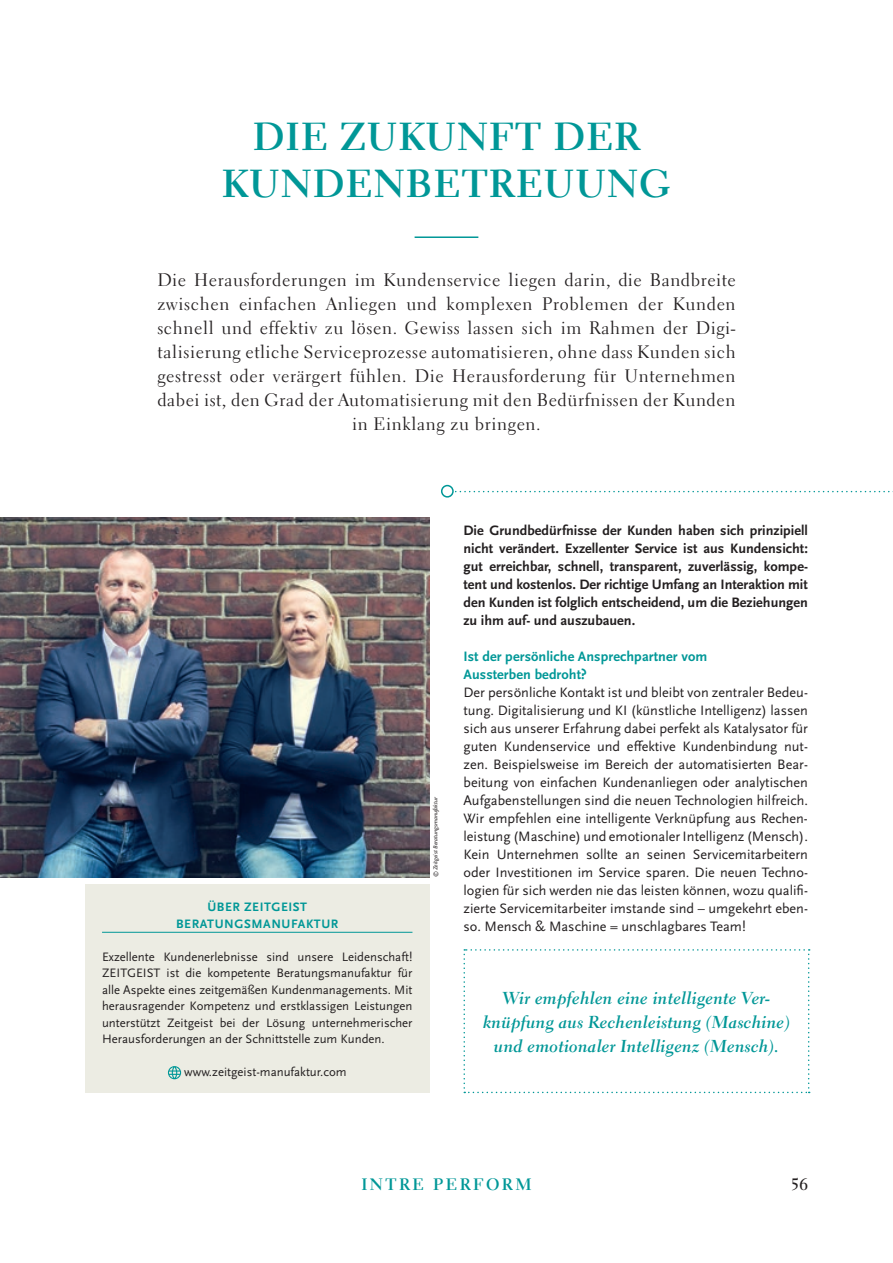
<style>
.page{position:relative;width:893px;height:1263px;background:#fff}
.page>*{position:absolute;margin:0;border:0;box-sizing:border-box;transform-origin:0 0}
.Story___Headline{font:700 39px/46.8px "Electra LT Std";letter-spacing:.03em;color:#009797;text-align:center}
.Story___Teaser{font:18px/24px "Electra LT Std";letter-spacing:.035em;color:#231f20;text-align:center}
.Story___Pull_Quote{font:17.25px/24px "Electra LT Std Bold Cursive";letter-spacing:.01em;color:#009797;text-align:center}
.t1{font:700 16.5px "Electra LT Std";letter-spacing:.15em;color:#009797}
.t2{font:700 16.5px "Electra LT Std";color:#231f20}
.Story___Fließtext{font:14.25px/18px "Scala Sans Pro";color:#231f20;text-align:justify}
.Story___Fließtext-2{font:700 14.25px/18px "Scala Sans Pro";color:#231f20;text-align:justify}
.Story___Fließtext-3{font:700 14.25px/18px "Scala Sans Pro";letter-spacing:.005em;color:#009797}
.Story___Infokasten_F{font:12.75px/16.5px "Scala Sans Pro";color:#231f20;text-align:justify}
.Infokasten___Übersch{font:700 12.75px/16.5px "Scala Sans Pro";letter-spacing:.045em;color:#009797;text-align:center}
.Story___Photo_credit{font:italic 6px "Scala Sans Pro";color:#231f20}
</style>
<div class="page">
<hr style="left:415px;top:236px;width:63px;height:2px;background:#009797">
<svg style="left:455px;top:491px;width:438px;height:1px"></svg>
<div style="left:85px;top:885px;width:344px;height:208px;background:#ecece3"></div>
<hr style="left:102px;top:932px;width:310px;height:1px;background:#009797">
<svg style="left:168px;top:1066px;width:13px;height:13px"></svg>
<img style="left:0;top:517px;width:429px;height:360px">
<svg style="left:463px;top:949px;width:347px;height:144px"></svg>
<div style="left:441px;top:485px;width:13px;height:13px;border:2px solid #009797;border-radius:50%"></div>
<p class="Story___Headline" style="left:222px;top:113px;width:451px">DIE ZUKUNFT DER<br>KUNDENBETREUUNG</p>
<p class="Story___Teaser" style="left:157px;top:268px;width:580px">Die Herausforderungen im Kundenservice liegen darin, die Bandbreite zwischen einfachen Anliegen und komplexen Problemen der Kunden schnell und effektiv zu lösen. Gewiss lassen sich im Rahmen der Digi&shy;talisierung etliche Serviceprozesse automatisieren, ohne dass Kunden sich gestresst oder verärgert fühlen. Die Herausforderung für Unternehmen dabei ist, den Grad der Automatisierung mit den Bedürfnissen der Kunden in Einklang zu bringen.</p>
<p class="Infokasten___Übersch" style="left:176px;top:899px;width:164px">ÜBER ZEITGEIST<br>BERATUNGSMANUFAKTUR</p>
<p class="Story___Infokasten_F" style="left:102px;top:948px;width:312px">Exzellente Kundenerlebnisse sind unsere Leidenschaft!<br>ZEITGEIST ist die kompetente Beratungsmanufaktur für alle Aspekte eines zeitgemäßen Kundenmanagements. Mit herausragender Kompetenz und erstklassigen Leistungen unterstützt Zeitgeist bei der Lösung unternehmerischer Herausforderungen an der Schnittstelle zum Kunden.</p>
<p class="Story___Infokasten_F" style="left:184px;top:1064px;width:164px">www.zeitgeist-manufaktur.com</p>
<p class="Story___Photo_credit" style="left:432px;top:877px;width:82px;rotate:-90deg">©Zeitgeist Beratungsmanufaktur</p>
<p class="Story___Fließtext-2" style="left:463px;top:522px;width:346px">Die Grundbedürfnisse der Kunden haben sich prinzipiell nicht verändert. Exzellenter Service ist aus Kundensicht: gut erreichbar, schnell, transparent, zuverlässig, kompe&shy;tent und kostenlos. Der richtige Umfang an Interaktion mit den Kunden ist folglich entscheidend, um die Beziehungen zu ihm auf- und auszubauen.</p>
<p class="Story___Fließtext-3" style="left:463px;top:648px;width:245px">Ist der persönliche Ansprechpartner vom<br>Aussterben bedroht?</p>
<p class="Story___Fließtext" style="left:463px;top:683px;width:346px">Der persönliche Kontakt ist und bleibt von zentraler Bedeu&shy;tung. Digitalisierung und KI (künstliche Intelligenz) lassen sich aus unserer Erfahrung dabei perfekt als Katalysator für guten Kundenservice und effektive Kundenbindung nut&shy;zen. Beispielsweise im Bereich der automatisierten Bear&shy;beitung von einfachen Kundenanliegen oder analytischen Aufgabenstellungen sind die neuen Technologien hilfreich.</p>
<p class="Story___Fließtext" style="left:463px;top:809px;width:346px">Wir empfehlen eine intelligente Verknüpfung aus Rechen&shy;leistung (Maschine) und emotionaler Intelligenz (Mensch).<br>Kein Unternehmen sollte an seinen Servicemitarbeitern oder Investitionen im Service sparen. Die neuen Techno&shy;logien für sich werden nie das leisten können, wozu qualifi&shy;zierte Servicemitarbeiter imstande sind – umgekehrt eben&shy;so. Mensch &amp; Maschine = unschlagbares Team!</p>
<p class="Story___Pull_Quote" style="left:483px;top:986px;width:309px">Wir empfehlen eine intelligente Ver&shy;knüpfung aus Rechenleistung (Maschine) und emotionaler Intelligenz (Mensch).</p>
<p class="t1" style="left:361px;top:1174px;width:172px">INTRE PERFORM</p>
<p class="t2" style="left:791px;top:1174px;width:19px">56</p>
</div>
